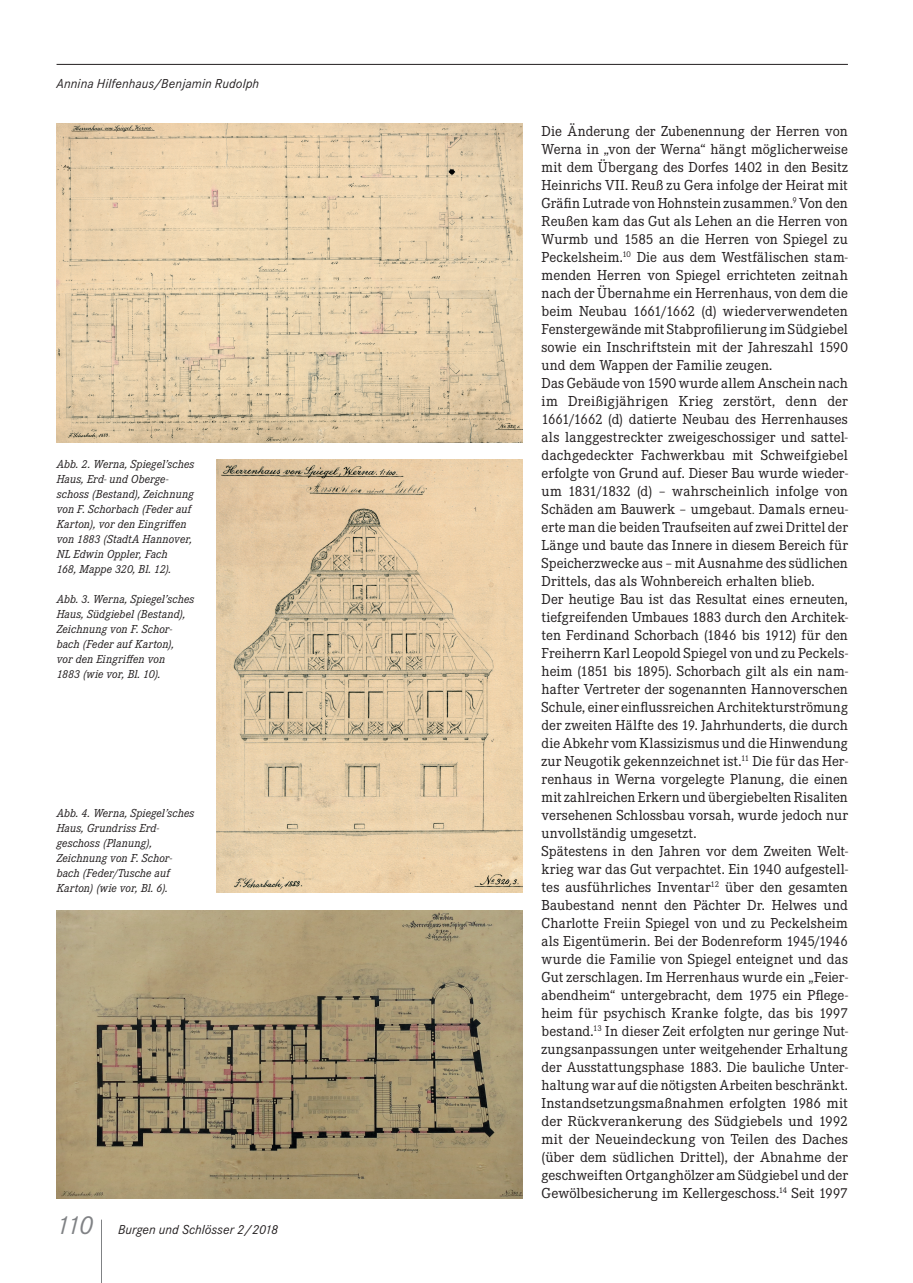
<style>
.page{position:relative;width:913px;height:1283px;background:#fff}
.page>*{position:absolute;margin:0;border:0;box-sizing:border-box;transform-origin:0 0}
.t1{font:15px/18px "Corporate E";color:#231f20}
.t2{font:italic 13.5px "Corporate S";letter-spacing:.005em;color:#231f20}
.t3{font:italic 12px/15px "Corporate E";letter-spacing:.005em;color:#231f20}
.s1{font-size:27px;color:#808285}
.s2{font-size:12px}
</style>
<div class="page">
<hr style="left:101px;top:1219px;width:1px;height:63px;background:#808285">
<hr style="left:57px;top:64px;width:790px;height:1px;background:#231f20">
<img style="left:57px;top:124px;width:465px;height:318px">
<img style="left:57px;top:910px;width:465px;height:288px">
<img style="left:216px;top:460px;width:306px;height:432px">
<p class="t2" style="left:57px;top:76px;width:204px">Annina Hilfenhaus/Benjamin Rudolph</p>
<p class="t3" style="left:57px;top:456px;width:139px">Abb. 2. Werna, Spiegel’sches<br>Haus, Erd- und Oberge&shy;schoss (Bestand), Zeichnung von F. Schorbach (Feder auf<br>Karton), vor den Eingriffen von 1883 (StadtA Hannover,<br>NL Edwin Oppler, Fach<br>168, Mappe 320, Bl. 12).</p>
<p class="t3" style="left:57px;top:591px;width:139px">Abb. 3. Werna, Spiegel’sches<br>Haus, Südgiebel (Bestand),<br>Zeichnung von F. Schor&shy;bach (Feder auf Karton),<br>vor den Eingriffen von<br>1883 (wie vor, Bl. 10).</p>
<p class="t3" style="left:57px;top:805px;width:139px">Abb. 4. Werna, Spiegel’sches<br>Haus, Grundriss Erd&shy;geschoss (Planung),<br>Zeichnung von F. Schor&shy;bach (Feder/Tusche auf<br>Karton) (wie vor, Bl. 6).</p>
<p class="t2" style="left:56px;top:1222px;width:223px"><span class="s1">110</span> Burgen und Schlösser 2/2018</p>
<p class="t1" style="left:541px;top:122px;width:308px">Die Änderung der Zubenennung der Herren von Werna in „von der Werna“ hängt möglicherweise mit dem Übergang des Dorfes 1402 in den Besitz Heinrichs VII. Reuß zu Gera infolge der Heirat mit Gräfin Lutrade von Hohnstein zusammen.<sup>9</sup> Von den Reußen kam das Gut als Lehen an die Herren von Wurmb und 1585 an die Herren von Spiegel zu Peckelsheim.<sup>10</sup> Die aus dem Westfälischen stam&shy;menden Herren von Spiegel errichteten zeitnah nach der Übernahme ein Herrenhaus, von dem die beim Neubau 1661/1662 (d) wiederverwendeten Fenstergewände mit Stabprofilierung im Südgiebel sowie ein Inschriftstein mit der Jahreszahl 1590 und dem Wappen der Familie zeugen.<br>Das Gebäude von 1590 wurde allem Anschein nach im Dreißigjährigen Krieg zerstört, denn der 1661/1662 (d) datierte Neubau des Herrenhauses als langgestreckter zweigeschossiger und sattel&shy;dachgedeckter Fachwerkbau mit Schweifgiebel erfolgte von Grund auf. Dieser Bau wurde wieder&shy;um 1831/1832 (d) – wahrscheinlich infolge von Schäden am Bauwerk – umgebaut<span class="s2">.</span> Damals erneu&shy;erte man die beiden Traufseiten auf zwei Drittel der Länge und baute das Innere in diesem Bereich für Speicherzwecke aus – mit Ausnahme des südlichen Drittels, das als Wohnbereich erhalten blieb.<br>Der heutige Bau ist das Resultat eines erneuten, tiefgreifenden Umbaues 1883 durch den Architek&shy;ten Ferdinand Schorbach (1846 bis 1912) für den Freiherrn Karl Leopold Spiegel von und zu Peckels&shy;heim (1851 bis 1895). Schorbach gilt als ein nam&shy;hafter Vertreter der sogenannten Hannoverschen Schule, einer einflussreichen Architekturströmung der zweiten Hälfte des 19. Jahrhunderts, die durch die Abkehr vom Klassizismus und die Hinwendung zur Neugotik gekennzeichnet ist.<sup>11</sup> Die für das Her&shy;renhaus in Werna vorgelegte Planung, die einen mit zahlreichen Erkern und übergiebelten Risaliten versehenen Schlossbau vorsah, wurde jedoch nur unvollständig umgesetzt.<br>Spätestens in den Jahren vor dem Zweiten Welt&shy;krieg war das Gut verpachtet. Ein 1940 aufgestell&shy;tes ausführliches Inventar<sup>12</sup> über den gesamten Baubestand nennt den Pächter Dr. Helwes und Charlotte Freiin Spiegel von und zu Peckelsheim als Eigentümerin. Bei der Bodenreform 1945/1946 wurde die Familie von Spiegel enteignet und das Gut zerschlagen. Im Herrenhaus wurde ein „Feier&shy;abendheim“ untergebracht, dem 1975 ein Pflege&shy;heim für psychisch Kranke folgte, das bis 1997 bestand.<sup>13</sup> In dieser Zeit erfolgten nur geringe Nut&shy;zungsanpassungen unter weitgehender Erhaltung der Ausstattungsphase 1883. Die bauliche Unter&shy;haltung war auf die nötigsten Arbeiten beschränkt.<br>Instandsetzungsmaßnahmen erfolgten 1986 mit der Rückverankerung des Südgiebels und 1992 mit der Neueindeckung von Teilen des Daches (über dem südlichen Drittel), der Abnahme der geschweiften Ortganghölzer am Südgiebel und der Gewölbesicherung im Kellergeschoss.<sup>14</sup> Seit 1997</p>
</div>
